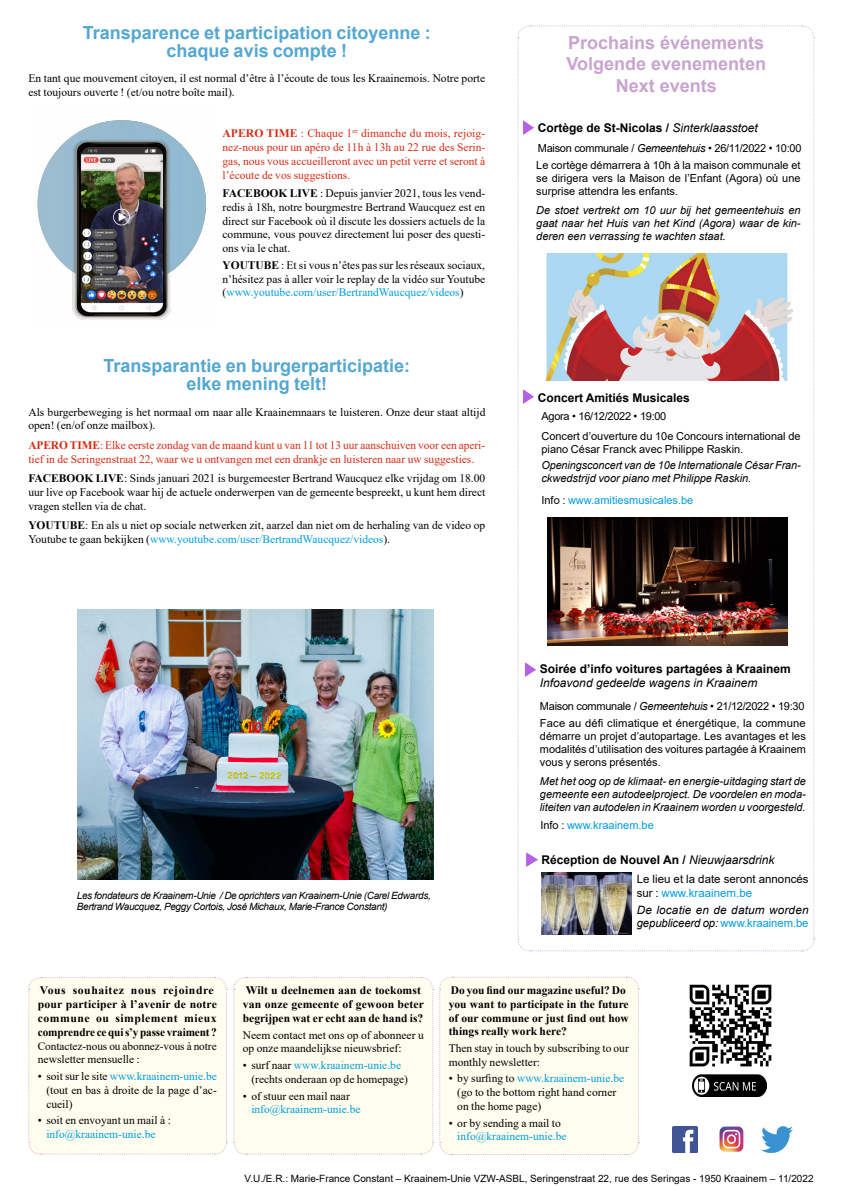
<style>
.page{position:relative;width:842px;height:1191px;background:#fff}
.page>*{position:absolute;margin:0;border:0;box-sizing:border-box;transform-origin:0 0}
.t1{font:700 18px/18px "Arial";color:#53a7d1;text-align:center}
.t2{font:700 18px/21.6px "Arial";color:#c8a4ce;text-align:center}
.t3{font:700 12px "Arial";color:#000}
.t4{font:italic 12px "Arial";color:#000}
.t5{font:11.5px/13.8px "Times New Roman";color:#000}
.t6{font:11.5px/13.8px "Times New Roman";color:#d42b14}
.t7{font:700 11.5px/13.8px "Times New Roman";color:#000}
.t8{font:11.5px "Times New Roman";color:#009ddd}
.t9{font:italic 11.5px/13.8px "Arial";letter-spacing:.015em;color:#000}
.t10{font:11.5px/13.8px "Arial";color:#000}
.t11{font:11px/13.2px "Arial";color:#000;text-align:justify}
.t12{font:italic 11px/13.2px "Arial";letter-spacing:-.005em;color:#000;text-align:justify}
.t13{font:11px "Arial";letter-spacing:-.025em;color:#000}
.t14{font:11px "Arial";color:#009ddd}
.t15{font:italic 10px/11px "Arial";letter-spacing:-.03em;color:#000}
.t16{font:10px "Arial";color:#000}
.s1{font-weight:700}
.s2{color:#009ddd}
.s3{font-weight:400;font-style:italic}
.s4{font-style:italic}
.s5{color:#000}
.s6{font-style:normal;color:#009ddd}
</style>
<div class="page">
<svg style="left:517px;top:25px;width:298px;height:927px"></svg>
<div style="left:28px;top:977px;width:199px;height:178px;background:#fffded"></div>
<img style="left:693px;top:1074px;width:74px;height:22px">
<img style="left:689px;top:984px;width:83px;height:83px">
<img style="left:521px;top:121px;width:12px;height:14px">
<img style="left:546px;top:253px;width:247px;height:127px">
<img style="left:521px;top:389px;width:12px;height:14px">
<img style="left:547px;top:518px;width:240px;height:127px">
<div style="left:233px;top:976px;width:406px;height:179px;background:#fffded"></div>
<img style="left:672px;top:1126px;width:26px;height:26px">
<img style="left:761px;top:1126px;width:31px;height:26px">
<img style="left:719px;top:1127px;width:25px;height:25px">
<img style="left:523px;top:662px;width:13px;height:14px">
<img style="left:37px;top:120px;width:169px;height:200px">
<img style="left:77px;top:609px;width:357px;height:270px">
<img style="left:525px;top:852px;width:12px;height:14px">
<img style="left:541px;top:872px;width:90px;height:62px">
<h1 class="t1" style="left:83px;top:23px;width:350px">Transparence et participation citoyenne : chaque avis compte !</h1>
<p class="t5" style="left:28px;top:71px;width:458px">En tant que mouvement citoyen, il est normal d’être à l’écoute de tous les Kraainemois. Notre porte est toujours ouverte ! (et/ou notre boîte mail).</p>
<p class="t6" style="left:223px;top:126px;width:264px;text-align:justify"><span class="s1">APERO TIME</span> : Chaque 1<sup>er</sup> dimanche du mois, rejoig&shy;nez-nous pour un apéro de 11h à 13h au 22 rue des Serin&shy;gas, nous vous accueilleront avec un petit verre et seront à l’écoute de vos suggestions.</p>
<p class="t5" style="left:223px;top:186px;width:264px;text-align:justify"><span class="s1">FACEBOOK LIVE</span> : Depuis janvier 2021, tous les vend&shy;redis à 18h, notre bourgmestre Bertrand Waucquez est en direct sur Facebook où il discute les dossiers actuels de la commune, vous pouvez directement lui poser des questi&shy;ons via le chat.</p>
<p class="t5" style="left:223px;top:258px;width:264px;text-align:justify"><span class="s1">YOUTUBE</span> : Et si vous n’êtes pas sur les réseaux sociaux, n’hésitez pas à aller voir le replay de la vidéo sur Youtube (<span class="s2">www.youtube.com/user/BertrandWaucquez/videos</span>)</p>
<h1 class="t1" style="left:103px;top:357px;width:308px">Transparantie en burgerparticipatie: elke mening telt!</h1>
<p class="t5" style="left:28px;top:404px;width:459px">Als burgerbeweging is het normaal om naar alle Kraainemnaars te luisteren. Onze deur staat altijd open! (en/of onze mailbox).</p>
<p class="t6" style="left:28px;top:438px;width:458px"><span class="s1">APERO TIME</span>: Elke eerste zondag van de maand kunt u van 11 tot 13 uur aanschuiven voor een aperi&shy;tief in de Seringenstraat 22, waar we u ontvangen met een drankje en luisteren naar uw suggesties.</p>
<p class="t5" style="left:28px;top:471px;width:458px;text-align:justify"><span class="s1">FACEBOOK LIVE</span>: Sinds januari 2021 is burgemeester Bertrand Waucquez elke vrijdag om 18.00 uur live op Facebook waar hij de actuele onderwerpen van de gemeente bespreekt, u kunt hem direct vragen stellen via de chat.</p>
<p class="t5" style="left:28px;top:518px;width:458px"><span class="s1">YOUTUBE</span>: En als u niet op sociale netwerken zit, aarzel dan niet om de herhaling van de video op<br>Youtube te gaan bekijken (<span class="s2">www.youtube.com/user/BertrandWaucquez/videos</span>).</p>
<p class="t15" style="left:77px;top:890px;width:355px">Les fondateurs de Kraainem-Unie / De oprichters van Kraainem-Unie (Carel Edwards,<br>Bertrand Waucquez, Peggy Cortois, José Michaux, Marie-France Constant)</p>
<h1 class="t2" style="left:566px;top:32px;width:201px">Prochains événements<br>Volgende evenementen<br>Next events</h1>
<p class="t3" style="left:538px;top:119px;width:222px">Cortège de St-Nicolas / <span class="s3">Sinterklaasstoet</span></p>
<p class="t11" style="left:536px;top:158px;width:266px">Le cortège démarrera à 10h à la maison communale et se dirigera vers la Maison de l’Enfant (Agora) où une surprise attendra les enfants.</p>
<p class="t12" style="left:536px;top:203px;width:266px">De stoet vertrekt om 10 uur bij het gemeentehuis en gaat naar het Huis van het Kind (Agora) waar de kin&shy;deren een verrassing te wachten staat.</p>
<p class="t13" style="left:538px;top:140px;width:265px">Maison communale / <span class="s4">Gemeentehuis</span> • 26/11/2022 • 10:00</p>
<p class="t3" style="left:538px;top:389px;width:154px">Concert Amitiés Musicales</p>
<p class="t13" style="left:541px;top:408px;width:126px">Agora • 16/12/2022 • 19:00</p>
<p class="t11" style="left:541px;top:429px;width:261px">Concert d’ouverture du 10e Concours international de piano César Franck avec Philippe Raskin.</p>
<p class="t12" style="left:541px;top:459px;width:261px">Openingsconcert van de 10e Internationale César Fran&shy;ckwedstrijd voor piano met Philippe Raskin.</p>
<p class="t14" style="left:541px;top:492px;width:153px"><span class="s5">Info :</span> www.amitiesmusicales.be</p>
<p class="t3" style="left:540px;top:660px;width:252px">Soirée d’info voitures partagées à Kraainem</p>
<p class="t4" style="left:540px;top:675px;width:219px">Infoavond gedeelde wagens in Kraainem</p>
<p class="t13" style="left:540px;top:698px;width:266px">Maison communale / <span class="s4">Gemeentehuis</span> • 21/12/2022 • 19:30</p>
<p class="t11" style="left:540px;top:716px;width:268px">Face au défi climatique et énergétique, la commune démarre un projet d’autopartage. Les avantages et les modalités d’utilisation des voitures partagée à Kraainem vous y serons présentés.</p>
<p class="t12" style="left:540px;top:774px;width:267px">Met het oog op de klimaat- en energie-uitdaging start de gemeente een autodeelproject. De voordelen en moda&shy;liteiten van autodelen in Kraainem worden u voorgesteld.</p>
<p class="t14" style="left:540px;top:817px;width:115px"><span class="s5">Info :</span> www.kraainem.be</p>
<p class="t3" style="left:541px;top:851px;width:234px">Réception de Nouvel An / <span class="s3">Nieuwjaarsdrink</span></p>
<p class="t10" style="left:637px;top:872px;width:173px">Le lieu et la date seront annoncés sur : <span class="s2">www.kraainem.be</span></p>
<p class="t9" style="left:637px;top:903px;width:173px">De locatie en de datum worden gepubliceerd op: <span class="s6">www.kraainem.be</span></p>
<p class="t7" style="left:38px;top:983px;width:181px">Vous souhaitez nous rejoindre pour participer à l’avenir de notre commune ou simplement mieux comprendre ce qui s’y passe vraiment ?</p>
<p class="t5" style="left:38px;top:1038px;width:180px">Contactez-nous ou abonnez-vous à notre newsletter mensuelle :</p>
<p class="t5" style="left:46px;top:1069px;width:172px;text-align:justify;text-indent:-9px">• soit sur le site <span class="s2">www.kraainem-unie.be </span>(tout en bas à droite de la page d’ac&shy;cueil)</p>
<p class="t5" style="left:38px;top:1113px;width:135px">• soit en envoyant un mail à :</p>
<p class="t8" style="left:46px;top:1126px;width:111px">info@kraainem-unie.be</p>
<p class="t7" style="left:243px;top:983px;width:183px">Wilt u deelnemen aan de toekomst van onze gemeente of gewoon beter begrijpen wat er echt aan de hand is?</p>
<p class="t5" style="left:243px;top:1027px;width:182px">Neem contact met ons op of abonneer u op onze maandelijkse nieuwsbrief:</p>
<p class="t5" style="left:251px;top:1058px;width:158px;text-indent:-8px">• surf naar <span class="s2">www.kraainem-unie.be </span>(rechts onderaan op de homepage)</p>
<p class="t5" style="left:243px;top:1088px;width:109px">• of stuur een mail naar</p>
<p class="t8" style="left:251px;top:1101px;width:111px">info@kraainem-unie.be</p>
<p class="t7" style="left:449px;top:982px;width:181px">Do you find our magazine useful? Do you want to participate in the future of our commune or just find out how things really work here?</p>
<p class="t5" style="left:449px;top:1040px;width:182px">Then stay in touch by subscribing to our monthly newsletter:</p>
<p class="t5" style="left:457px;top:1071px;width:168px;text-indent:-8px">• by surfing to <span class="s2">www.kraainem-unie.be </span>(go to the bottom right hand corner on the home page)</p>
<p class="t5" style="left:449px;top:1115px;width:114px">• or by sending a mail to</p>
<p class="t8" style="left:457px;top:1128px;width:111px">info@kraainem-unie.be</p>
<p class="t16" style="left:245px;top:1172px;width:570px">V.U./E.R.: Marie-France Constant – Kraainem-Unie VZW-ASBL, Seringenstraat 22, rue des Seringas - 1950 Kraainem – 11/2022</p>
</div>
